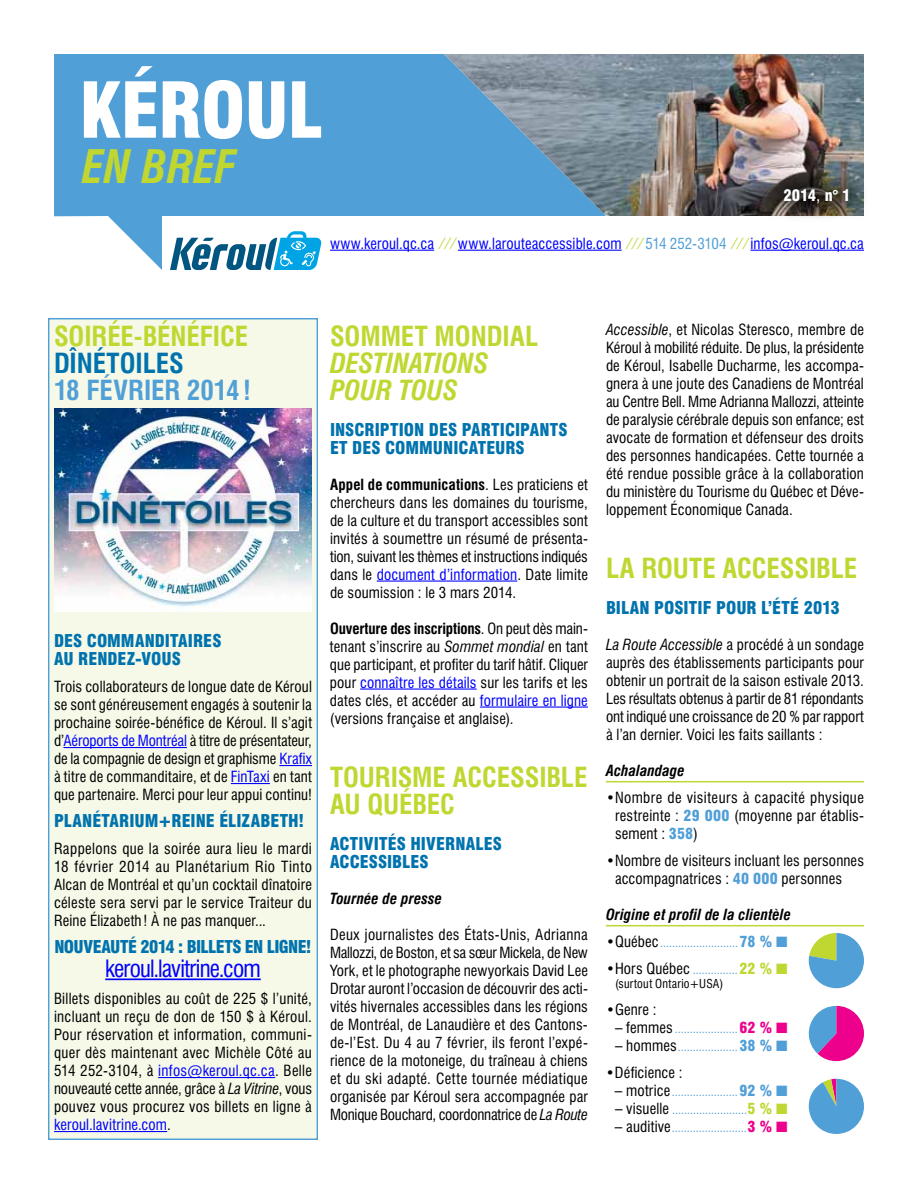
<style>
.page{position:relative;width:918px;height:1188px;background:#fff}
.page>*{position:absolute;margin:0;border:0;box-sizing:border-box;transform-origin:0 0}
.t1{font:900 condensed 75px "Swiss 721 BT";letter-spacing:-.015em;color:#fff}
.t2{font:italic 700 condensed 45px "Swiss 721 BT";letter-spacing:-.015em;color:#bfd730}
.t3{font:700 condensed 27px/27px "Swiss 721 BT";letter-spacing:-.005em;color:#bfd730}
.t4{font:italic 700 condensed 27px/27px "Swiss 721 BT";letter-spacing:-.01em;color:#bfd730}
.t5{font:700 condensed 27px "Swiss 721 BT";color:#519fd7}
.t6{font:700 condensed 27px "Swiss 721 BT";letter-spacing:-.005em;color:#0073ae}
.t7{font:condensed 23.25px "Swiss 721 BT";letter-spacing:-.035em;color:#00f}
.t8{font:900 condensed 17.25px/18px "Swiss 721 BT";color:#0073ae}
.t9{font:900 condensed 17.25px "Swiss 721 BT";letter-spacing:-.035em;color:#0073ae}
.t10{font:900 condensed 15.6px "Swiss 721 BT";color:#fff}
.t11{font:condensed 15px/18px "Swiss 721 BT";letter-spacing:.01em;color:#000;text-align:justify}
.t12{font:condensed 15px "Swiss 721 BT";letter-spacing:.005em;color:#00f}
.t13{font:italic 700 condensed 15px "Swiss 721 BT";letter-spacing:.005em;color:#000}
.t14{font:condensed 12px "Swiss 721 BT";color:#519fd7}
.t15{font:condensed 12px/13.5px "Swiss 721 BT";letter-spacing:.02em;color:#000}
.s1{font-weight:400;font-size:17.25px}
.s2{color:#bfd730}
.s3{color:#519fd7}
.s4{color:#00f}
.s5{font-style:italic}
.s6{font-weight:700}
.s7{font-weight:900;color:#519fd7}
.s8{font-size:15px;color:#000}
.s9{font-weight:900;font-size:15px}
.s10{font-size:15px}
.s11{font-weight:900;font-size:15px;color:#bfd730}
.s12{font-weight:900;font-size:15px;color:#ec008c}
.s13{color:#ec008c}
</style>
<div class="page">
<div style="left:49px;top:319px;width:268px;height:820px;background:#f6f9e8"></div>
<svg style="left:54px;top:54px;width:810px;height:216px;fill:#519fd7"></svg>
<hr style="left:330px;top:250px;width:104px;height:1px;background:#00f">
<hr style="left:458px;top:250px;width:164px;height:1px;background:#00f">
<hr style="left:750px;top:250px;width:114px;height:1px;background:#00f">
<img style="left:444px;top:54px;width:420px;height:162px">
<img style="left:765px;top:170px;width:99px;height:52px">
<hr style="left:63px;top:747px;width:124px;height:1px;background:#00f">
<hr style="left:279px;top:765px;width:33px;height:1px;background:#00f">
<hr style="left:231px;top:783px;width:39px;height:1px;background:#00f">
<hr style="left:105px;top:979px;width:156px;height:1px;background:#00f">
<hr style="left:158px;top:1077px;width:117px;height:1px;background:#00f">
<hr style="left:54px;top:1131px;width:113px;height:1px;background:#00f">
<img style="left:54px;top:409px;width:258px;height:202px">
<hr style="left:377px;top:581px;width:140px;height:1px;background:#00f">
<hr style="left:360px;top:689px;width:117px;height:1px;background:#00f">
<hr style="left:480px;top:707px;width:108px;height:1px;background:#00f">
<hr style="left:606px;top:781px;width:258px;height:1px;background:#bfd730">
<hr style="left:606px;top:925px;width:258px;height:1px;background:#bfd730">
<svg style="left:809px;top:933px;width:55px;height:55px"></svg>
<svg style="left:808px;top:1006px;width:56px;height:55px"></svg>
<svg style="left:809px;top:1079px;width:55px;height:55px"></svg>
<h1 class="t1" style="left:79px;top:65px;width:245px">KÉROUL</h1>
<h2 class="t2" style="left:82px;top:139px;width:156px">en bref</h2>
<p class="t10" style="left:783px;top:186px;width:69px">2014<span class="s1">,</span> N° 1</p>
<p class="t12" style="left:330px;top:234px;width:535px">www.keroul.qc.ca <span class="s2">⁄ ⁄ ⁄</span> www.larouteaccessible.com <span class="s2">⁄ ⁄ ⁄</span> <span class="s3">514 252-3104</span> <span class="s2">⁄ ⁄ ⁄</span> infos@keroul.qc.ca</p>
<h3 class="t3" style="left:54px;top:322px;width:196px">SOIRÉE-BÉNÉFICE</h3>
<h3 class="t6" style="left:54px;top:347px;width:129px">DÎNÉTOILES</h3>
<h3 class="t5" style="left:54px;top:374px;width:198px">18 FÉVRIER 2014 !</h3>
<p class="t8" style="left:54px;top:632px;width:159px">DES COMMANDITAIRES<br>AU RENDEZ-VOUS</p>
<p class="t11" style="left:54px;top:678px;width:260px">Trois collaborateurs de longue date de Kéroul se sont généreusement engagés à soutenir la prochaine soirée-bénéfice de Kéroul. Il s’agit d’<span class="s4">Aéroports de Montréal</span> à titre de présentateur, de la compagnie de design et graphisme <span class="s4">Krafix </span>à titre de commanditaire, et de <span class="s4">FinTaxi</span> en tant que partenaire. Merci pour leur appui continu!</p>
<p class="t8" style="left:54px;top:812px;width:21px">PLANÉTARIUM</p>
<p class="t8" style="left:158px;top:812px;width:71px">+REINE ÉLIZA</p>
<p class="t8" style="left:260px;top:812px;width:45px">BETH!</p>
<p class="t11" style="left:54px;top:840px;width:259px">Rappelons que la soirée aura lieu le mardi 18 février 2014 au Planétarium Rio Tinto Alcan de Montréal et qu’un cocktail dînatoire céleste sera servi par le service Traiteur du Reine Élizabeth ! À ne pas manquer...</p>
<p class="t8" style="left:54px;top:938px;width:11px">NOUV</p>
<p class="t8" style="left:93px;top:938px;width:19px">EAUTÉ</p>
<p class="t9" style="left:141px;top:937px;width:173px">2014 : BILLETS EN LIGNE!</p>
<h3 class="t7" style="left:105px;top:955px;width:157px">keroul.lavitrine.com</h3>
<p class="t11" style="left:54px;top:990px;width:260px">Billets disponibles au coût de 225 $ l’unité, incluant un reçu de don de 150 $ à Kéroul.<br>Pour réservation et information, communi&shy;quer dès maintenant avec Michèle Côté au 514 252-3104, à <span class="s4">infos@keroul.qc.ca</span>. Belle nouveauté cette année, grâce à <span class="s5">La Vitrine</span>, vous pouvez vous procurez vos billets en ligne à <span class="s4">keroul.lavitrine.com</span>.</p>
<h3 class="t3" style="left:330px;top:322px;width:210px">SOMMET MONDIAL</h3>
<h3 class="t4" style="left:330px;top:349px;width:160px">Destinations pour tous</h3>
<p class="t8" style="left:330px;top:420px;width:109px">INSCRIPTION DES</p>
<p class="t8" style="left:462px;top:420px;width:106px">PARTICIPANTS</p>
<p class="t8" style="left:330px;top:438px;width:33px">ET DES</p>
<p class="t8" style="left:385px;top:438px;width:140px">COMMUNICATEURS</p>
<p class="t11" style="left:330px;top:475px;width:260px"><span class="s6">APPEL DE COMMUNICATIONS</span>. Les praticiens et chercheurs dans les domaines du tourisme, de la culture et du transport accessibles sont invités à soumettre un résumé de présenta&shy;tion, suivant les thèmes et instructions indiqués dans le <span class="s4">document d’information</span>. Date limite de soumission : le 3 mars 2014.</p>
<p class="t11" style="left:330px;top:619px;width:259px"><span class="s6">OUVERTURE DES INSCRIPTIONS</span>. On peut dès main&shy;tenant s’inscrire au <span class="s5">Sommet mondial</span> en tant que participant, et profiter du tarif hâtif. Cliquer pour <span class="s4">connaître les détails</span> sur les tarifs et les dates clés, et accéder au <span class="s4">formulaire en ligne </span>(versions française et anglaise).</p>
<h3 class="t3" style="left:330px;top:763px;width:259px">TOURISME ACCESSIBLE<br>AU QUÉBEC</h3>
<p class="t8" style="left:330px;top:834px;width:163px">ACTIVITÉS HIVERNALES<br>ACCESSIBLES</p>
<p class="t13" style="left:330px;top:889px;width:114px">Tournée de presse</p>
<p class="t11" style="left:330px;top:925px;width:260px">Deux journalistes des États-Unis, Adrianna Mallozzi, de Boston, et sa sœur Mickela, de New York, et le photographe newyorkais David Lee Drotar auront l’occasion de découvrir des acti&shy;vités hivernales accessibles dans les régions de Montréal, de Lanaudière et des Cantons&shy;de-l’Est. Du 4 au 7 février, ils feront l’expé&shy;rience de la motoneige, du traîneau à chiens et du ski adapté. Cette tournée médiatique organisée par Kéroul sera accompagnée par Monique Bouchard, coordonnatrice de <span class="s5">La Route</span></p>
<p class="t11" style="left:606px;top:321px;width:260px"><span class="s5">Accessible</span>, et Nicolas Steresco, membre de Kéroul à mobilité réduite. De plus, la présidente de Kéroul, Isabelle Ducharme, les accompa&shy;gnera à une joute des Canadiens de Montréal au Centre Bell. Mme Adrianna Mallozzi, atteinte de paralysie cérébrale depuis son enfance; est avocate de formation et défenseur des droits des personnes handicapées. Cette tournée a été rendue possible grâce à la collaboration du ministère du Tourisme du Québec et Déve&shy;loppement Économique Canada.</p>
<h3 class="t3" style="left:606px;top:555px;width:253px">LA ROUTE ACCESSIBLE</h3>
<p class="t8" style="left:606px;top:599px;width:235px">BILAN POSITIF POUR L’ÉTÉ 2013</p>
<p class="t11" style="left:606px;top:636px;width:260px"><span class="s5">La Route Accessible</span> a procédé à un sondage auprès des établissements participants pour obtenir un portrait de la saison estivale 2013.<br>Les résultats obtenus à partir de 81 répondants ont indiqué une croissance de 20 % par rapport à l’an dernier. Voici les faits saillants :</p>
<p class="t13" style="left:606px;top:762px;width:80px">Achalandage</p>
<p class="t11" style="left:615px;top:789px;width:251px;text-indent:-9px">• Nombre de visiteurs à capacité physique restreinte : <span class="s7">29 000</span> (moyenne par établis&shy;sement : <span class="s7">358</span>)</p>
<p class="t11" style="left:615px;top:852px;width:251px;text-indent:-9px">• Nombre de visiteurs incluant les personnes accompagnatrices : <span class="s7">40 000</span> personnes</p>
<p class="t13" style="left:606px;top:906px;width:187px">Origine et profil de la clientèle</p>
<p class="t14" style="left:606px;top:936px;width:183px"><span class="s8">• Québec</span>..........................<span class="s9">78 %</span> ■</p>
<p class="t15" style="left:615px;top:963px;width:174px;text-indent:-9px"><span class="s10">• Hors Québec</span> <span class="s3">...............</span><span class="s11">22 %</span> <span class="s2">■ </span>(surtout Ontario+USA)</p>
<p class="t11" style="left:606px;top:1001px;width:52px">• Genre :</p>
<p class="t14" style="left:615px;top:1021px;width:174px"><span class="s8">– femmes</span> .....................<span class="s12">62 %</span> <span class="s13">■</span></p>
<p class="t14" style="left:615px;top:1039px;width:174px"><span class="s8">– hommes</span>....................<span class="s9">38 %</span> ■</p>
<p class="t11" style="left:606px;top:1064px;width:78px">• Déficience :</p>
<p class="t14" style="left:615px;top:1084px;width:174px"><span class="s8">– motrice</span>......................<span class="s9">92 %</span> ■</p>
<p class="t14" style="left:615px;top:1102px;width:174px"><span class="s8">– visuelle</span> .........................<span class="s11">5 %</span> <span class="s2">■</span></p>
<p class="t14" style="left:615px;top:1120px;width:174px"><span class="s8">– auditive</span>.........................<span class="s12">3 %</span> <span class="s13">■</span></p>
</div>
